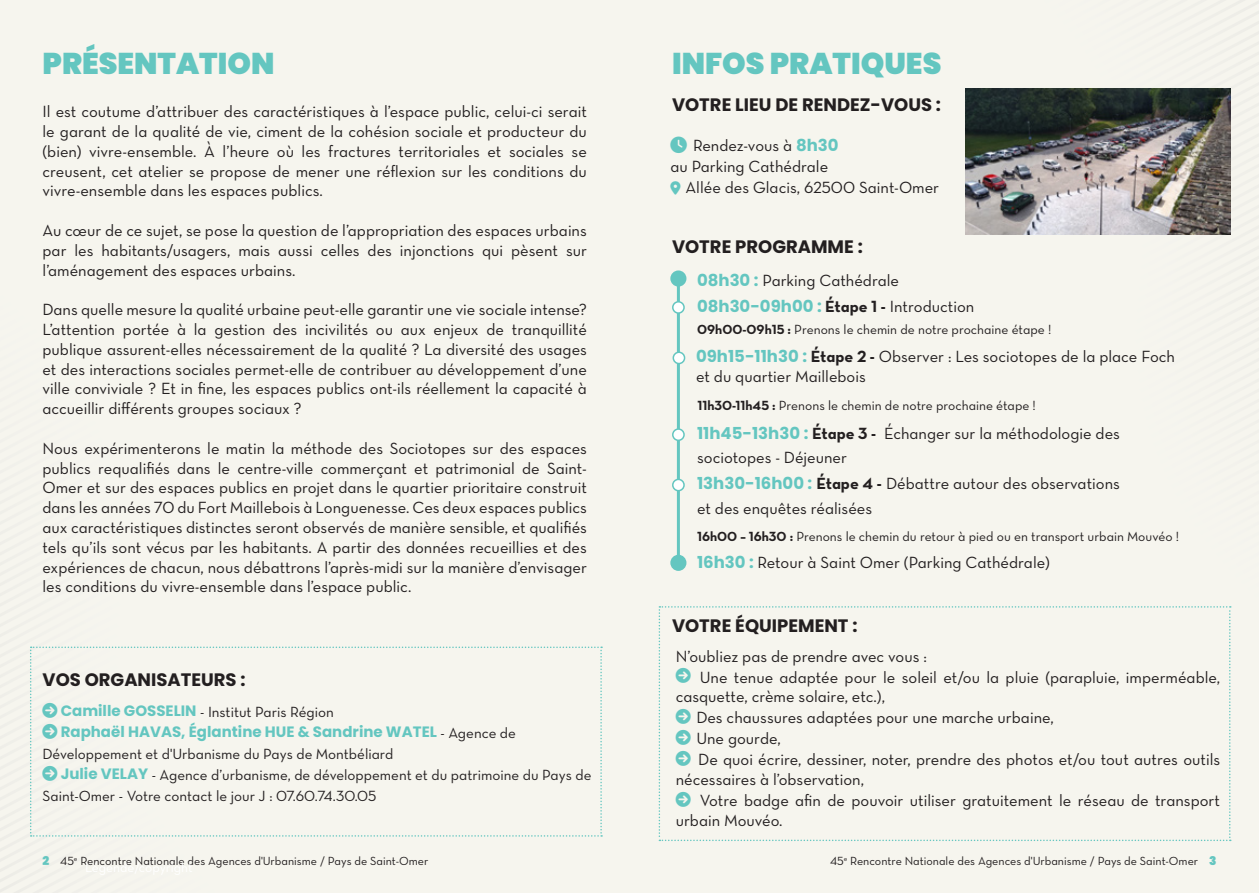
<style>
.page{position:relative;width:1259px;height:893px;background:#f6f5ee}
.page>*{position:absolute;margin:0;border:0;box-sizing:border-box;transform-origin:0 0}
.t1{font:900 30px "Poppins";color:#64c6c0}
.t2{font:700 18px "Poppins";color:#231f20}
.t3{font:16.5px/19.8px "Neutra Text Book Alt";color:#231f20;text-align:justify}
.t4{font:700 16.5px "Poppins";color:#64c6c0}
.t5{font:15px/22.5px "Neutra Text Book Alt";color:#231f20}
.t6{font:13.5px "Neutra Text Book Alt";color:#231f20}
.t7{font:12px "Neutra Text Book Alt";color:#231f20}
.s1{font-family:"Poppins";font-weight:700;color:#64c6c0}
.s2{font-family:"Neutra Text Bold Alt";font-weight:400;color:#231f20}
.s3{font-family:"Neutra Text Book Alt";font-weight:400;color:#231f20}
.s4{font-family:"Neutra Text Bold Alt"}
.s5{color:#64c6c0}
.s6{font-family:"Poppins";font-weight:900;color:#64c6c0}
</style>
<div class="page">
<svg style="left:30px;top:646px;width:572px;height:191px"></svg>
<svg style="left:658px;top:88px;width:574px;height:753px"></svg>
<p class="t1" style="left:43px;top:46px;width:233px">PRÉSENTATION</p>
<p class="t1" style="left:672px;top:46px;width:271px">INFOS PRATIQUES</p>
<p class="t3" style="left:43px;top:101px;width:546px">Il est coutume d’attribuer des caractéristiques à l’espace public, celui-ci serait le garant de la qualité de vie, ciment de la cohésion sociale et producteur du (bien) vivre-ensemble. À l’heure où les fractures territoriales et sociales se creusent, cet atelier se propose de mener une réflexion sur les conditions du vivre-ensemble dans les espaces publics.</p>
<p class="t3" style="left:43px;top:220px;width:546px">Au cœur de ce sujet, se pose la question de l’appropriation des espaces urbains par les habitants/usagers, mais aussi celles des injonctions qui pèsent sur l’aménagement des espaces urbains.</p>
<p class="t3" style="left:43px;top:299px;width:546px">Dans quelle mesure la qualité urbaine peut-elle garantir une vie sociale intense?<br>L’attention portée à la gestion des incivilités ou aux enjeux de tranquillité publique assurent-elles nécessairement de la qualité ? La diversité des usages et des interactions sociales permet-elle de contribuer au développement d’une ville conviviale ? Et in fine, les espaces publics ont-ils réellement la capacité à accueillir différents groupes sociaux ?</p>
<p class="t3" style="left:43px;top:438px;width:546px">Nous expérimenterons le matin la méthode des Sociotopes sur des espaces publics requalifiés dans le centre-ville commerçant et patrimonial de Saint-Omer et sur des espaces publics en projet dans le quartier prioritaire construit dans les années 70 du Fort Maillebois à Longuenesse. Ces deux espaces publics aux caractéristiques distinctes seront observés de manière sensible, et qualifiés tels qu’ils sont vécus par les habitants. A partir des données recueillies et des expériences de chacun, nous débattrons l’après-midi sur la manière d’envisager les conditions du vivre-ensemble dans l’espace public.</p>
<p class="t2" style="left:672px;top:94px;width:270px">VOTRE LIEU DE RENDEZ-VOUS :</p>
<p class="t3" style="left:693px;top:135px;width:147px">Rendez-vous à <span class="s1">8h30</span></p>
<p class="t3" style="left:670px;top:156px;width:159px">au Parking Cathédrale</p>
<p class="t3" style="left:685px;top:177px;width:255px">Allée des Glacis, 62500 Saint-Omer</p>
<p class="t2" style="left:672px;top:236px;width:192px">VOTRE PROGRAMME :</p>
<p class="t3" style="left:697px;top:271px;width:203px"><span class="s1">08h30 :</span> Parking Cathédrale</p>
<p class="t4" style="left:697px;top:297px;width:279px">08h30-09h00 : <span class="s2">Étape 1 -</span> <span class="s3">Introduction</span></p>
<p class="t6" style="left:697px;top:322px;width:356px"><span class="s4">09h00-09h15 :</span> Prenons le chemin de notre prochaine étape !</p>
<p class="t3" style="left:696px;top:346px;width:480px"><span class="s1">09h15-11h30 :</span> <span class="s4">Étape 2 -</span> Observer : Les sociotopes de la place Foch</p>
<p class="t3" style="left:696px;top:366px;width:171px">et du quartier Maillebois</p>
<p class="t3" style="left:697px;top:424px;width:424px"><span class="s1">11h45-13h30 :</span> <span class="s4">Étape 3 -</span> Échanger sur la méthodologie des</p>
<p class="t3" style="left:697px;top:448px;width:151px">sociotopes - Déjeuner</p>
<p class="t3" style="left:697px;top:473px;width:424px"><span class="s1">13h30-16h00 :</span> <span class="s4">Étape 4 -</span> Débattre autour des observations</p>
<p class="t3" style="left:697px;top:499px;width:176px">et des enquêtes réalisées</p>
<p class="t6" style="left:697px;top:529px;width:483px"><span class="s4">16h00 – 16h30 :</span> Prenons le chemin du retour à pied ou en transport urbain Mouvéo !</p>
<p class="t3" style="left:697px;top:553px;width:354px"><span class="s1">16h30 :</span> Retour à Saint Omer (Parking Cathédrale)</p>
<p class="t6" style="left:697px;top:397px;width:340px"><span class="s4">11h30-11h45 :</span> Prenons le chemin de notre prochaine étape !</p>
<p class="t2" style="left:43px;top:669px;width:205px">VOS ORGANISATEURS :</p>
<p class="t5" style="left:43px;top:700px;width:293px"><span class="s5">★</span> <span class="s1">Camille GOSSELIN</span> - Institut Paris Région</p>
<p class="t5" style="left:43px;top:720px;width:475px"><span class="s5">★</span> <span class="s1">Raphaël HAVAS, Églantine HUE &amp; Sandrine WATEL</span> - Agence de<br>Développement et d'Urbanisme du Pays de Montbéliard</p>
<p class="t5" style="left:43px;top:764px;width:550px;line-height:21px"><span class="s5">★</span> <span class="s1">Julie VELAY</span> - Agence d’urbanisme, de développement et du patrimoine du Pays de<br>Saint-Omer - Votre contact le jour J : 07.60.74.30.05</p>
<p class="t2" style="left:672px;top:616px;width:187px">VOTRE ÉQUIPEMENT :</p>
<p class="t3" style="left:676px;top:646px;width:253px">N’oubliez pas de prendre avec vous :</p>
<p class="t3" style="left:676px;top:667px;width:546px"><span class="s5">★</span> Une tenue adaptée pour le soleil et/ou la pluie (parapluie, imperméable, casquette, crème solaire, etc.),</p>
<p class="t3" style="left:676px;top:708px;width:380px"><span class="s5">★</span> Des chaussures adaptées pour une marche urbaine,</p>
<p class="t3" style="left:676px;top:729px;width:107px"><span class="s5">★</span> Une gourde,</p>
<p class="t3" style="left:676px;top:750px;width:546px"><span class="s5">★</span> De quoi écrire, dessiner, noter, prendre des photos et/ou tout autres outils nécessaires à l’observation,</p>
<p class="t3" style="left:676px;top:790px;width:546px"><span class="s5">★</span> Votre badge afin de pouvoir utiliser gratuitement le réseau de transport urbain Mouvéo.</p>
<p class="t7" style="left:43px;top:854px;width:387px"><span class="s6">2</span> 45<sup>e</sup> Rencontre Nationale des Agences d'Urbanisme / Pays de Saint-Omer</p>
<p class="t7" style="left:830px;top:854px;width:388px">45<sup>e</sup> Rencontre Nationale des Agences d'Urbanisme / Pays de Saint-Omer <span class="s6">3</span></p>
</div>
